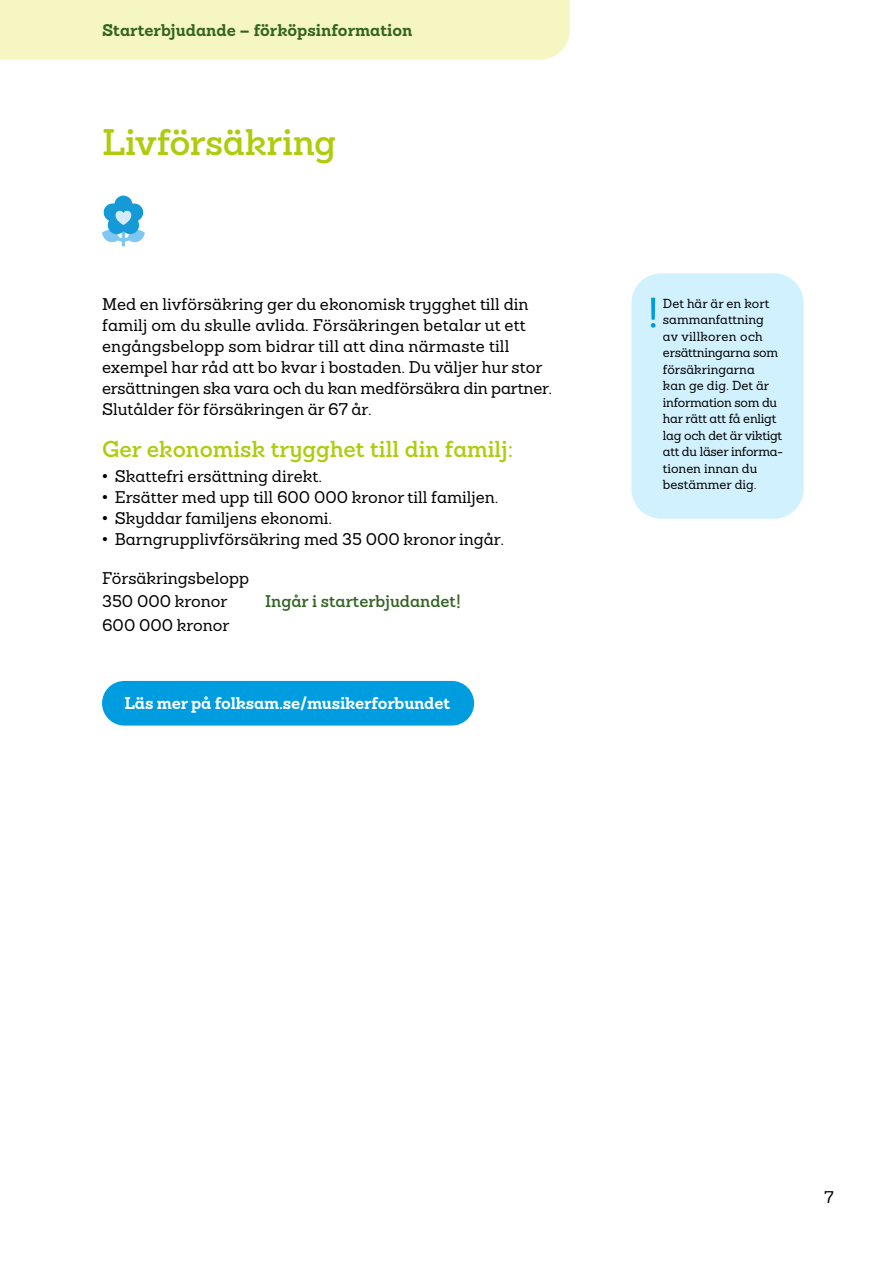
<style>
.page{position:relative;width:893px;height:1263px;background:#fff}
.page>*{position:absolute;margin:0;border:0;box-sizing:border-box;transform-origin:0 0}
.t1{font:600 36px "Sanchez Folksam";letter-spacing:-.01em;color:#b0cb0b}
.t2{font:600 22.5px "Sanchez Folksam";color:#b0cb0b}
.t3{font:500 16.5px/21px "Sanchez Folksam";color:#000}
.t4{font:700 16.5px "Sanchez Folksam";letter-spacing:-.01em;color:#fff}
.t5{font:700 16.5px "Sanchez Folksam";color:#326321}
.t6{font:600 16.5px "Sanchez Folksam";color:#326321}
.t7{font:500 12.75px/16.5px "Sanchez Folksam";color:#000}
.s1{font-family:"Arial";font-weight:400}
</style>
<div class="page">
<div style="left:0;top:0;width:570px;height:60px;background:#f5f6c1"></div>
<div style="left:631px;top:273px;width:173px;height:246px;background:#d2f1fe;border-radius:30px"></div>
<svg style="left:651px;top:298px;width:5px;height:30px"></svg>
<svg style="left:102px;top:196px;width:43px;height:51px"></svg>
<div style="left:102px;top:681px;width:372px;height:44px;background:#009ce0;border-radius:22px"></div>
<p class="t5" style="left:102px;top:19px;width:312px">Starterbjudande – förköpsinformation</p>
<h1 class="t1" style="left:102px;top:118px;width:236px">Livförsäkring</h1>
<p class="t3" style="left:102px;top:293px;width:452px">Med en livförsäkring ger du ekonomisk trygghet till din familj om du skulle avlida. Försäkringen betalar ut ett engångsbelopp som bidrar till att dina närmaste till exempel har råd att bo kvar i bostaden. Du väljer hur stor ersättningen ska vara och du kan medförsäkra din partner.<br>Slutålder för försäkringen är 67 år.</p>
<h2 class="t2" style="left:102px;top:434px;width:413px">Ger ekonomisk trygghet till din familj:</h2>
<p class="t3" style="left:102px;top:466px;width:221px"><span class="s1">•</span> Skattefri ersättning direkt.</p>
<p class="t3" style="left:102px;top:487px;width:398px"><span class="s1">•</span> Ersätter med upp till 600 000 kronor till familjen.</p>
<p class="t3" style="left:102px;top:508px;width:232px"><span class="s1">•</span> Skyddar familjens ekonomi.</p>
<p class="t3" style="left:102px;top:529px;width:404px"><span class="s1">•</span> Barngrupplivförsäkring med 35 000 kronor ingår.</p>
<p class="t3" style="left:102px;top:566px;width:149px;line-height:23.4px">Försäkringsbelopp<br>350 000 kronor</p>
<p class="t6" style="left:265px;top:590px;width:197px">Ingår i starterbjudandet!</p>
<p class="t3" style="left:102px;top:614px;width:129px">600 000 kronor</p>
<p class="t4" style="left:125px;top:692px;width:327px">Läs mer på folksam.se/musikerforbundet</p>
<p class="t7" style="left:663px;top:295px;width:122px">Det här är en kort sammanfattning<br>av villkoren och ersättningarna som försäkringarna<br>kan ge dig. Det är information som du har rätt att få enligt lag och det är viktigt att du läser informa&shy;tionen innan du bestämmer dig.</p>
<p class="t3" style="left:824px;top:1187px;width:11px">7</p>
</div>
